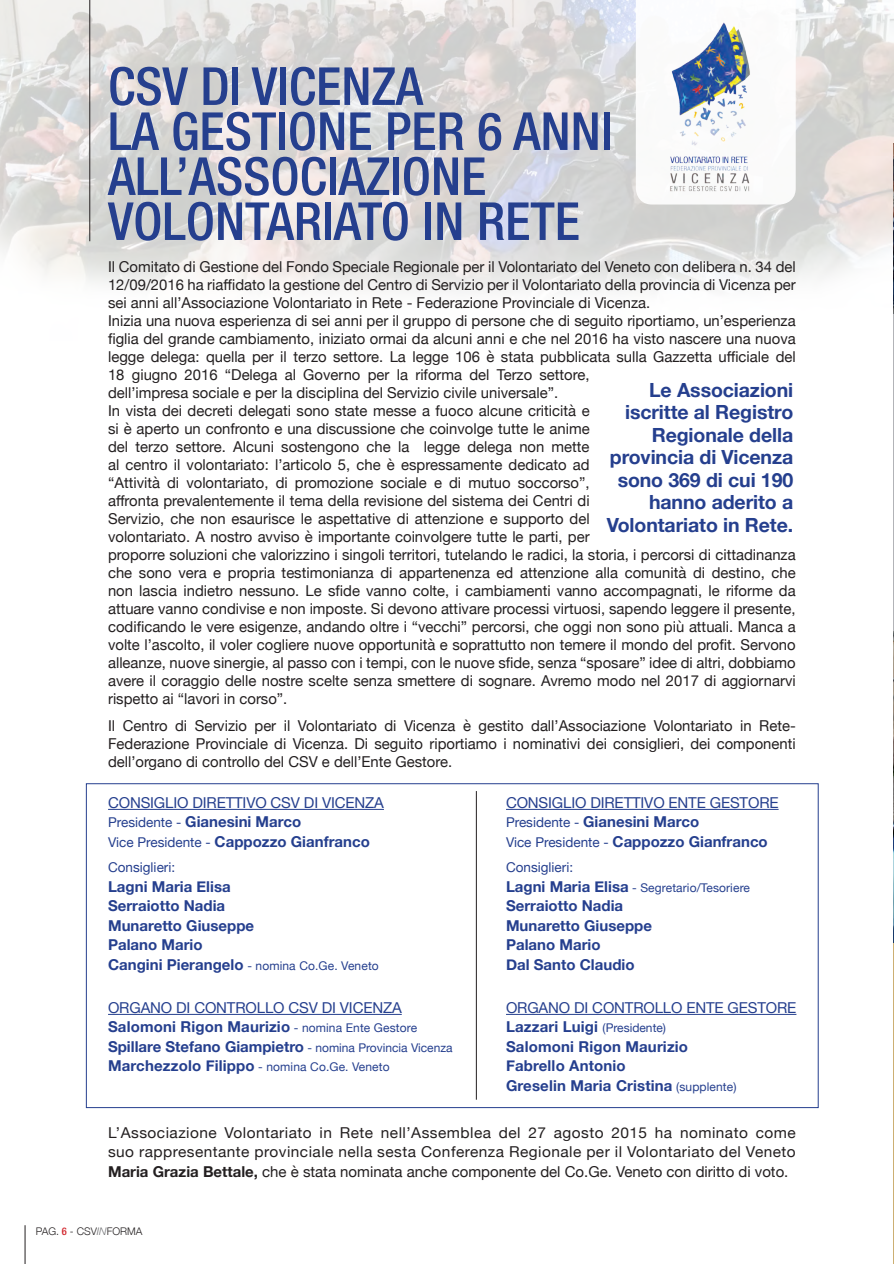
<style>
.page{position:relative;width:894px;height:1264px;background:#fff}
.page>*{position:absolute;margin:0;border:0;box-sizing:border-box;transform-origin:0 0}
.t1{font:500 condensed 52.5px "Helvetica Neue";color:#253f8e}
.t2{font:700 19.5px/22.5px "Helvetica Neue";letter-spacing:-.005em;color:#253f8e;text-align:right}
.t3{font:15px/18px "Helvetica Neue";color:#231f20;text-align:justify}
.t4{font:700 15px "Helvetica Neue";color:#253f8e}
.t5{font:15px "Helvetica Neue";letter-spacing:-.01em;color:#253f8e}
.t6{font:13.5px "Helvetica Neue";color:#253f8e}
.t7{font:12px "Helvetica Neue";letter-spacing:.01em;color:#253f8e}
.t8{font:300 10.5px "Helvetica Neue";color:#231f20}
.s1{font-weight:400;font-size:13.5px}
.s2{font-weight:700;font-size:15px}
.s3{font-weight:400;font-size:12px}
.s4{font-weight:700}
.s5{font-weight:500;font-stretch:condensed;color:#d1232a}
.s6{font-style:italic;color:#6c6d70}
</style>
<div class="page">
<img style="left:0;top:0;width:894px;height:291px">
<img style="left:893px;top:144px;width:1px;height:170px">
<img style="left:893px;top:630px;width:1px;height:313px">
<hr style="left:893px;top:314px;width:1px;height:316px;background:#b2b3b7">
<hr style="left:893px;top:943px;width:1px;height:321px;background:#ccaf73">
<hr style="left:108px;top:1014px;width:294px;height:1px;background:#253f8e">
<hr style="left:506px;top:1014px;width:290px;height:1px;background:#253f8e">
<hr style="left:108px;top:809px;width:276px;height:1px;background:#253f8e">
<hr style="left:506px;top:809px;width:273px;height:1px;background:#253f8e">
<hr style="left:89px;top:0;width:1px;height:241px;background:#231f20">
<hr style="left:25px;top:1225px;width:1px;height:39px;background:#231f20">
<svg style="left:636px;top:0;width:160px;height:204px"></svg>
<img style="left:659px;top:11px;width:104px;height:189px">
<hr style="left:476px;top:791px;width:1px;height:308px;background:#231f20">
<p class="t1" style="left:108px;top:55px;width:316px">CSV DI VICENZA</p>
<p class="t1" style="left:108px;top:100px;width:506px">LA GESTIONE PER 6 ANNI</p>
<p class="t1" style="left:108px;top:145px;width:380px">ALL’ASSOCIAZIONE</p>
<p class="t1" style="left:108px;top:190px;width:473px">VOLONTARIATO IN RETE</p>
<p class="t3" style="left:108px;top:258px;width:689px">Il Comitato di Gestione del Fondo Speciale Regionale per il Volontariato del Veneto con delibera n. 34 del 12/09/2016 ha riaffidato la gestione del Centro di Servizio per il Volontariato della provincia di Vicenza per sei anni all’Associazione Volontariato in Rete - Federazione Provinciale di Vicenza.</p>
<p class="t3" style="left:108px;top:312px;width:689px;text-align:left">Inizia una nuova esperienza di sei anni per il gruppo di persone che di seguito riportiamo, un’esperienza figlia del grande cambiamento, iniziato ormai da alcuni anni e che nel 2016 ha visto nascere una nuova legge delega: quella per il terzo settore. La legge 106 è stata pubblicata sulla Gazzetta ufficiale del 18 giugno 2016 “Delega al Governo per la riforma del Terzo settore,<br>dell’impresa sociale e per la disciplina del Servizio civile universale”.</p>
<p class="t3" style="left:108px;top:402px;width:689px;text-align:left">In vista dei decreti delegati sono state messe a fuoco alcune criticità e<br>si è aperto un confronto e una discussione che coinvolge tutte le anime<br>del terzo settore. Alcuni sostengono che la legge delega non mette<br>al centro il volontariato: l’articolo 5, che è espressamente dedicato ad<br>“Attività di volontariato, di promozione sociale e di mutuo soccorso”,<br>affronta prevalentemente il tema della revisione del sistema dei Centri di<br>Servizio, che non esaurisce le aspettative di attenzione e supporto del<br>volontariato. A nostro avviso è importante coinvolgere tutte le parti, per<br>proporre soluzioni che valorizzino i singoli territori, tutelando le radici, la storia, i percorsi di cittadinanza che sono vera e propria testimonianza di appartenenza ed attenzione alla comunità di destino, che non lascia indietro nessuno. Le sfide vanno colte, i cambiamenti vanno accompagnati, le riforme da attuare vanno condivise e non imposte. Si devono attivare processi virtuosi, sapendo leggere il presente, codificando le vere esigenze, andando oltre i “vecchi” percorsi, che oggi non sono più attuali. Manca a volte l’ascolto, il voler cogliere nuove opportunità e soprattutto non temere il mondo del profit. Servono alleanze, nuove sinergie, al passo con i tempi, con le nuove sfide, senza “sposare” idee di altri, dobbiamo avere il coraggio delle nostre scelte senza smettere di sognare. Avremo modo nel 2017 di aggiornarvi rispetto ai “lavori in corso”.</p>
<p class="t3" style="left:108px;top:717px;width:689px">Il Centro di Servizio per il Volontariato di Vicenza è gestito dall’Associazione Volontariato in Rete-Federazione Provinciale di Vicenza. Di seguito riportiamo i nominativi dei consiglieri, dei componenti dell’organo di controllo del CSV e dell’Ente Gestore.</p>
<p class="t2" style="left:607px;top:379px;width:188px">Le Associazioni iscritte al Registro<br>Regionale della provincia di Vicenza sono 369 di cui 190 hanno aderito a<br>Volontariato in Rete.</p>
<p class="t5" style="left:108px;top:791px;width:277px">CONSIGLIO DIRETTIVO CSV DI VICENZA</p>
<p class="t4" style="left:108px;top:810px;width:195px"><span class="s1">Presidente -</span> Gianesini Marco</p>
<p class="t4" style="left:108px;top:830px;width:263px"><span class="s1">Vice Presidente -</span> Cappozzo Gianfranco</p>
<p class="t6" style="left:108px;top:858px;width:69px">Consiglieri:</p>
<p class="t4" style="left:108px;top:875px;width:124px">Lagni Maria Elisa</p>
<p class="t4" style="left:108px;top:894px;width:119px">Serraiotto Nadia</p>
<p class="t4" style="left:108px;top:914px;width:148px">Munaretto Giuseppe</p>
<p class="t4" style="left:108px;top:933px;width:96px">Palano Mario</p>
<p class="t7" style="left:108px;top:957px;width:272px"><span class="s2">Cangini Pierangelo</span> - nomina Co.Ge. Veneto</p>
<p class="t5" style="left:506px;top:791px;width:274px">CONSIGLIO DIRETTIVO ENTE GESTORE</p>
<p class="t4" style="left:506px;top:810px;width:195px"><span class="s1">Presidente -</span> Gianesini Marco</p>
<p class="t4" style="left:506px;top:830px;width:263px"><span class="s1">Vice Presidente -</span> Cappozzo Gianfranco</p>
<p class="t6" style="left:506px;top:858px;width:69px">Consiglieri:</p>
<p class="t7" style="left:506px;top:879px;width:245px"><span class="s2">Lagni Maria Elisa</span> - Segretario/Tesoriere</p>
<p class="t4" style="left:506px;top:894px;width:119px">Serraiotto Nadia</p>
<p class="t4" style="left:506px;top:914px;width:148px">Munaretto Giuseppe</p>
<p class="t4" style="left:506px;top:933px;width:96px">Palano Mario</p>
<p class="t4" style="left:506px;top:953px;width:130px">Dal Santo Claudio</p>
<p class="t5" style="left:108px;top:996px;width:295px">ORGANO DI CONTROLLO CSV DI VICENZA</p>
<p class="t4" style="left:108px;top:1015px;width:311px">Salomoni Rigon Maurizio <span class="s3">- nomina Ente Gestore</span></p>
<p class="t4" style="left:108px;top:1034px;width:346px">Spillare Stefano Giampietro <span class="s3">- nomina Provincia Vicenza</span></p>
<p class="t7" style="left:108px;top:1058px;width:283px"><span class="s2">Marchezzolo Filippo</span> - nomina Co.Ge. Veneto</p>
<p class="t5" style="left:506px;top:996px;width:292px">ORGANO DI CONTROLLO ENTE GESTORE</p>
<p class="t4" style="left:506px;top:1015px;width:161px">Lazzari Luigi <span class="s3">(Presidente)</span></p>
<p class="t4" style="left:506px;top:1034px;width:184px">Salomoni Rigon Maurizio</p>
<p class="t4" style="left:506px;top:1054px;width:121px">Fabrello Antonio</p>
<p class="t4" style="left:506px;top:1073px;width:232px">Greselin Maria Cristina <span class="s3">(supplente)</span></p>
<p class="t3" style="left:108px;top:1123px;width:689px;line-height:19.5px">L’Associazione Volontariato in Rete nell’Assemblea del 27 agosto 2015 ha nominato come suo rappresentante provinciale nella sesta Conferenza Regionale per il Volontariato del Veneto <span class="s4">Maria Grazia Bettale,</span> che è stata nominata anche componente del Co.Ge. Veneto con diritto di voto.</p>
<p class="t8" style="left:36px;top:1222px;width:108px">PAG. <span class="s5">6</span> - CSV<span class="s6">IN</span>FORMA</p>
</div>
